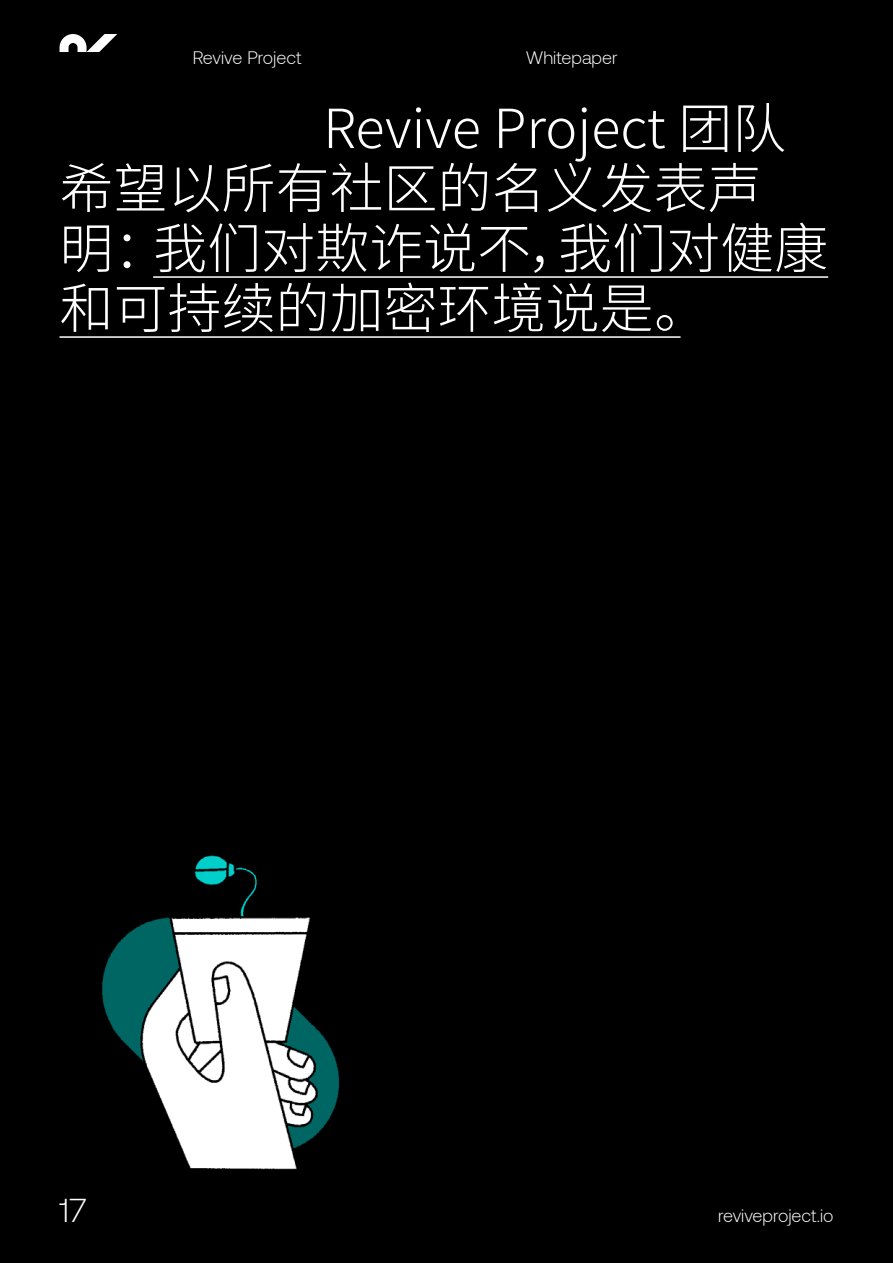
<style>
.page{position:relative;width:893px;height:1263px;background:#000}
.page>*{position:absolute;margin:0;border:0;box-sizing:border-box;transform-origin:0 0}
.Perex{font:300 54px/60px "Noto Sans SC";color:#fff}
.t1{font:300 33px "Aeonik";color:#fff}
.t2{font:300 18px "Aeonik";color:#fff}
</style>
<div class="page">
<svg style="left:60px;top:34px;width:57px;height:18px"></svg>
<hr style="left:153px;top:276px;width:675px;height:2px;background:#fff">
<hr style="left:60px;top:336px;width:621px;height:2px;background:#fff">
<img style="left:102px;top:855px;width:237px;height:315px">
<p class="t2" style="left:193px;top:48px;width:110px">Revive Project</p>
<p class="t2" style="left:526px;top:48px;width:93px">Whitepaper</p>
<p class="Perex" style="left:60px;top:99px;width:770px;text-indent:264px">Revive Project 团队希望以所有社区的名义发表声明：我们对欺诈说不，我们对健康和可持续的加密环境说是。</p>
<p class="t1" style="left:60px;top:1192px;width:29px">17</p>
<p class="t2" style="left:718px;top:1206px;width:117px">reviveproject.io</p>
</div>
